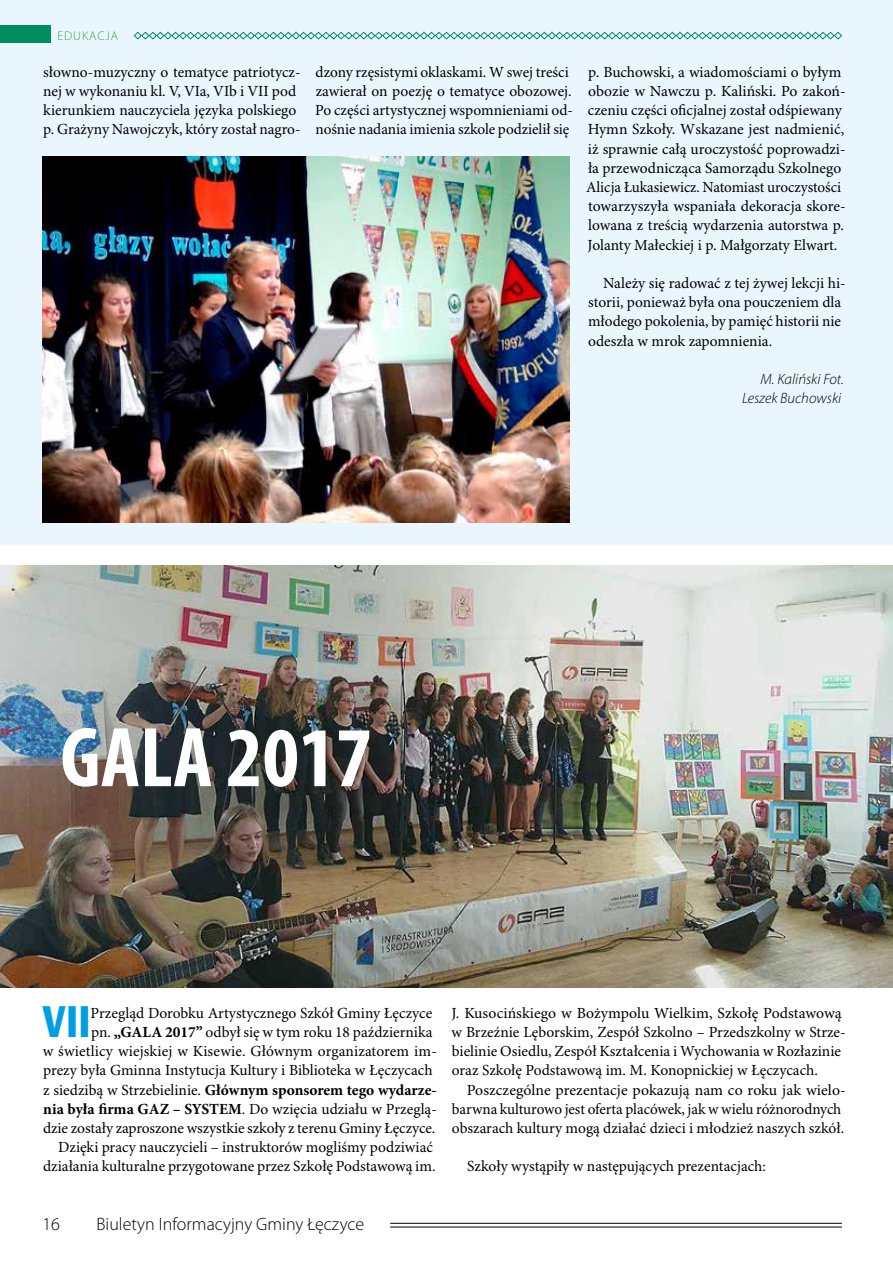
<style>
.page{position:relative;width:893px;height:1263px;background:#fff}
.page>*{position:absolute;margin:0;border:0;box-sizing:border-box;transform-origin:0 0}
.t1{font:700 condensed 85.65px "Myriad Pro";color:#fff}
.t2{font:700 condensed 40.95px "Bernino Sans";color:#009fe3}
.t3{font:300 18px "Myriad Pro";color:#000}
.t4{font:15.45px/19.2px "Minion Pro";color:#000}
.t5{font:italic 300 15px/19.2px "Myriad Pro";color:#000;text-align:right}
.t6{font:300 12.6px "Myriad Pro";letter-spacing:.07em;color:#3fa535}
.s1{font-weight:700}
</style>
<div class="page">
<hr style="left:390px;top:1223px;width:452px;height:1px;background:#000">
<hr style="left:390px;top:1227px;width:452px;height:1px;background:#000">
<div style="left:0;top:0;width:893px;height:544px;background:#eaf6fe"></div>
<img style="left:43px;top:157px;width:526px;height:366px">
<img style="left:0;top:566px;width:893px;height:421px">
<div style="left:0;top:26px;width:51px;height:17px;background:#018d5f"></div>
<svg style="left:133px;top:31px;width:709px;height:9px"></svg>
<p class="t6" style="left:57px;top:29px;width:62px">EDUKACJA</p>
<p class="t4" style="left:43px;top:63px;width:259px">słowno-muzyczny o tematyce patriotycz&shy;nej w wykonaniu kl. V, VIa, VIb i VII pod kierunkiem nauczyciela języka polskiego p. Grażyny Nawojczyk, który został nagro-</p>
<p class="t4" style="left:315px;top:63px;width:259px">dzony rzęsistymi oklaskami. W swej treści zawierał on poezję o tematyce obozowej.<br>Po części artystycznej wspomnieniami od&shy;nośnie nadania imienia szkole podzielił się</p>
<p class="t4" style="left:586px;top:63px;width:261px">p. Buchowski, a wiadomościami o byłym obozie w Nawczu p. Kaliński. Po zakoń&shy;czeniu części oficjalnej został odśpiewany Hymn Szkoły. Wskazane jest nadmienić, iż sprawnie całą uroczystość poprowadzi&shy;ła przewodnicząca Samorządu Szkolnego Alicja Łukasiewicz. Natomiast uroczystości towarzyszyła wspaniała dekoracja skore&shy;lowana z treścią wydarzenia autorstwa p.<br>Jolanty Małeckiej i p. Małgorzaty Elwart.</p>
<p class="t4" style="left:588px;top:274px;width:259px;text-indent:15px">Należy się radować z tej żywej lekcji hi&shy;storii, ponieważ była ona pouczeniem dla młodego pokolenia, by pamięć historii nie odeszła w mrok zapomnienia.</p>
<p class="t5" style="left:742px;top:370px;width:103px">M. Kaliński Fot.<br>Leszek Buchowski</p>
<h1 class="t1" style="left:60px;top:710px;width:313px">GALA 2017</h1>
<h2 class="t2" style="left:42px;top:997px;width:50px">VII</h2>
<p class="t4" style="left:43px;top:1004px;width:396px;text-align:right">Przegląd Dorobku Artystycznego Szkół Gminy Łęczyce<br>pn. <span class="s1">„GALA 2017”</span> odbył się w tym roku 18 października<br>w świetlicy wiejskiej w Kisewie. Głównym organizatorem im&shy;prezy była Gminna Instytucja Kultury i Biblioteka w Łęczycach z siedzibą w Strzebielinie. <span class="s1">Głównym sponsorem tego wydarze&shy;nia była firma GAZ – SYSTEM</span>. Do wzięcia udziału w Przeglą&shy;dzie zostały zaproszone wszystkie szkoły z terenu Gminy Łęczyce.<br>Dzięki pracy nauczycieli – instruktorów mogliśmy podziwiać działania kulturalne przygotowane przez Szkołę Podstawową im.</p>
<p class="t4" style="left:451px;top:1004px;width:396px">J. Kusocińskiego w Bożympolu Wielkim, Szkołę Podstawową w Brzeźnie Lęborskim, Zespół Szkolno – Przedszkolny w Strze&shy;bielinie Osiedlu, Zespół Kształcenia i Wychowania w Rozłazinie oraz Szkołę Podstawową im. M. Konopnickiej w Łęczycach.</p>
<p class="t4" style="left:452px;top:1080px;width:395px;text-indent:15px">Poszczególne prezentacje pokazują nam co roku jak wielo&shy;barwna kulturowo jest oferta placówek, jak w wielu różnorodnych obszarach kultury mogą działać dzieci i młodzież naszych szkół.</p>
<p class="t4" style="left:467px;top:1157px;width:300px">Szkoły wystąpiły w następujących prezentacjach:</p>
<p class="t3" style="left:43px;top:1214px;width:19px">16</p>
<p class="t3" style="left:97px;top:1214px;width:269px">Biuletyn Informacyjny Gminy Łęczyce</p>
</div>
